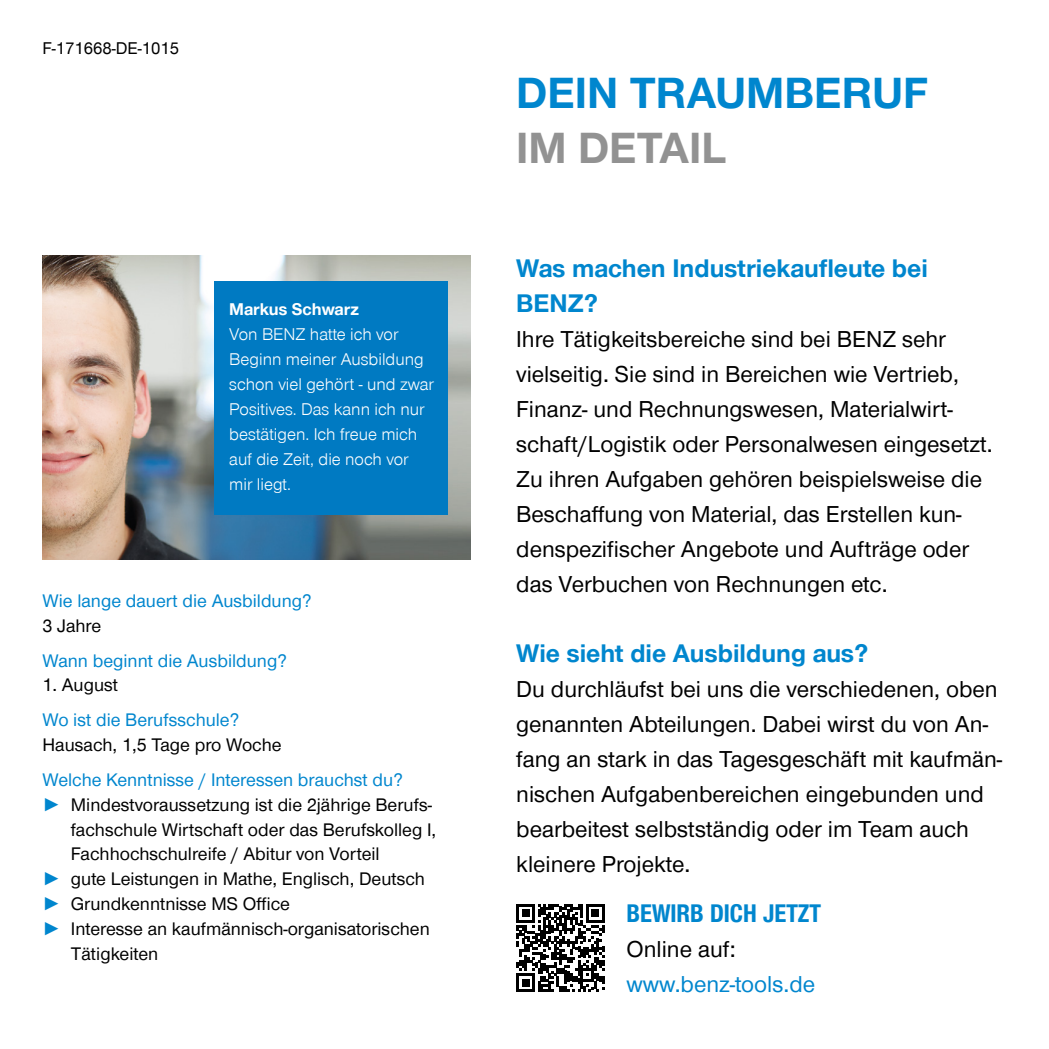
<style>
.page{position:relative;width:1049px;height:1049px;background:#fff}
.page>*{position:absolute;margin:0;border:0;box-sizing:border-box;transform-origin:0 0}
.t1{font:700 45px "Zimmer Group Sans";color:#0086ce}
.t2{font:700 45px "Zimmer Group Sans";color:#929292}
.t3{font:700 26.25px/35px "Zimmer Group Sans";color:#0086ce}
.t4{font:700 26.25px "Zimmer Group Sans Cond";color:#0086ce}
.t5{font:23.75px/35px "Zimmer Group Sans";color:#000}
.t6{font:23.75px "Zimmer Group Sans";color:#0086ce}
.t7{font:18.75px "Zimmer Group Sans";color:#000}
.t8{font:18.75px "Zimmer Group Sans";color:#0086ce}
.t9{font:300 17.5px/25px "Zimmer Group Sans";color:#fff}
.t10{font:17.5px "Zimmer Group Sans";color:#000}
.t11{font:700 17.5px "Zimmer Group Sans";color:#fff}
.s1{font-weight:700;color:#0086ce}
</style>
<div class="page">
<img style="left:43px;top:255px;width:427px;height:305px">
<div style="left:214px;top:282px;width:233px;height:233px;background:#007ac2"></div>
<svg style="left:517px;top:904px;width:87px;height:88px"></svg>
<p class="t10" style="left:43px;top:36px;width:138px">F-171668-DE-1015</p>
<p class="t11" style="left:229px;top:298px;width:131px">Markus Schwarz</p>
<p class="t9" style="left:229px;top:321px;width:206px">Von BENZ hatte ich vor<br>Beginn meiner Ausbildung schon viel gehört - und zwar<br>Positives. Das kann ich nur bestätigen. Ich freue mich auf die Zeit, die noch vor mir liegt.</p>
<p class="t8" style="left:43px;top:588px;width:271px">Wie lange dauert die Ausbildung?</p>
<p class="t7" style="left:43px;top:613px;width:60px">3 Jahre</p>
<p class="t8" style="left:43px;top:648px;width:246px">Wann beginnt die Ausbildung?</p>
<p class="t7" style="left:43px;top:673px;width:77px">1. August</p>
<p class="t8" style="left:43px;top:707px;width:198px">Wo ist die Berufsschule?</p>
<p class="t7" style="left:43px;top:732px;width:241px">Hausach, 1,5 Tage pro Woche</p>
<p class="t8" style="left:43px;top:767px;width:362px">Welche Kenntnisse / Interessen brauchst du?</p>
<p class="t7" style="left:43px;top:792px;width:391px"><span class="s1">►</span> Mindestvoraussetzung ist die 2jährige Berufs-</p>
<p class="t7" style="left:71px;top:817px;width:367px">fachschule Wirtschaft oder das Berufskolleg I,</p>
<p class="t7" style="left:71px;top:841px;width:310px">Fachhochschulreife / Abitur von Vorteil</p>
<p class="t7" style="left:43px;top:866px;width:384px"><span class="s1">►</span> gute Leistungen in Mathe, Englisch, Deutsch</p>
<p class="t7" style="left:43px;top:891px;width:249px"><span class="s1">►</span> Grundkenntnisse MS Office</p>
<p class="t7" style="left:43px;top:916px;width:389px"><span class="s1">►</span> Interesse an kaufmännisch-organisatorischen</p>
<p class="t7" style="left:71px;top:941px;width:89px">Tätigkeiten</p>
<h1 class="t1" style="left:516px;top:63px;width:413px">DEIN TRAUMBERUF</h1>
<h1 class="t2" style="left:516px;top:118px;width:212px">IM DETAIL</h1>
<p class="t3" style="left:516px;top:249px;width:413px">Was machen Industriekaufleute bei<br>BENZ?</p>
<p class="t5" style="left:516px;top:320px;width:478px">Ihre Tätigkeitsbereiche sind bei BENZ sehr vielseitig. Sie sind in Bereichen wie Vertrieb, Finanz- und Rechnungswesen, Materialwirt&shy;schaft/Logistik oder Personalwesen eingesetzt.<br>Zu ihren Aufgaben gehören beispielsweise die Beschaffung von Material, das Erstellen kun&shy;denspezifischer Angebote und Aufträge oder das Verbuchen von Rechnungen etc.</p>
<p class="t3" style="left:516px;top:634px;width:354px">Wie sieht die Ausbildung aus?</p>
<p class="t5" style="left:516px;top:670px;width:488px">Du durchläufst bei uns die verschiedenen, oben genannten Abteilungen. Dabei wirst du von An&shy;fang an stark in das Tagesgeschäft mit kaufmän&shy;nischen Aufgabenbereichen eingebunden und bearbeitest selbstständig oder im Team auch kleinere Projekte.</p>
<p class="t4" style="left:626px;top:897px;width:196px">BEWIRB DICH JETZT</p>
<p class="t5" style="left:626px;top:931px;width:111px">Online auf:</p>
<p class="t6" style="left:626px;top:968px;width:190px">www.benz-tools.de</p>
</div>
